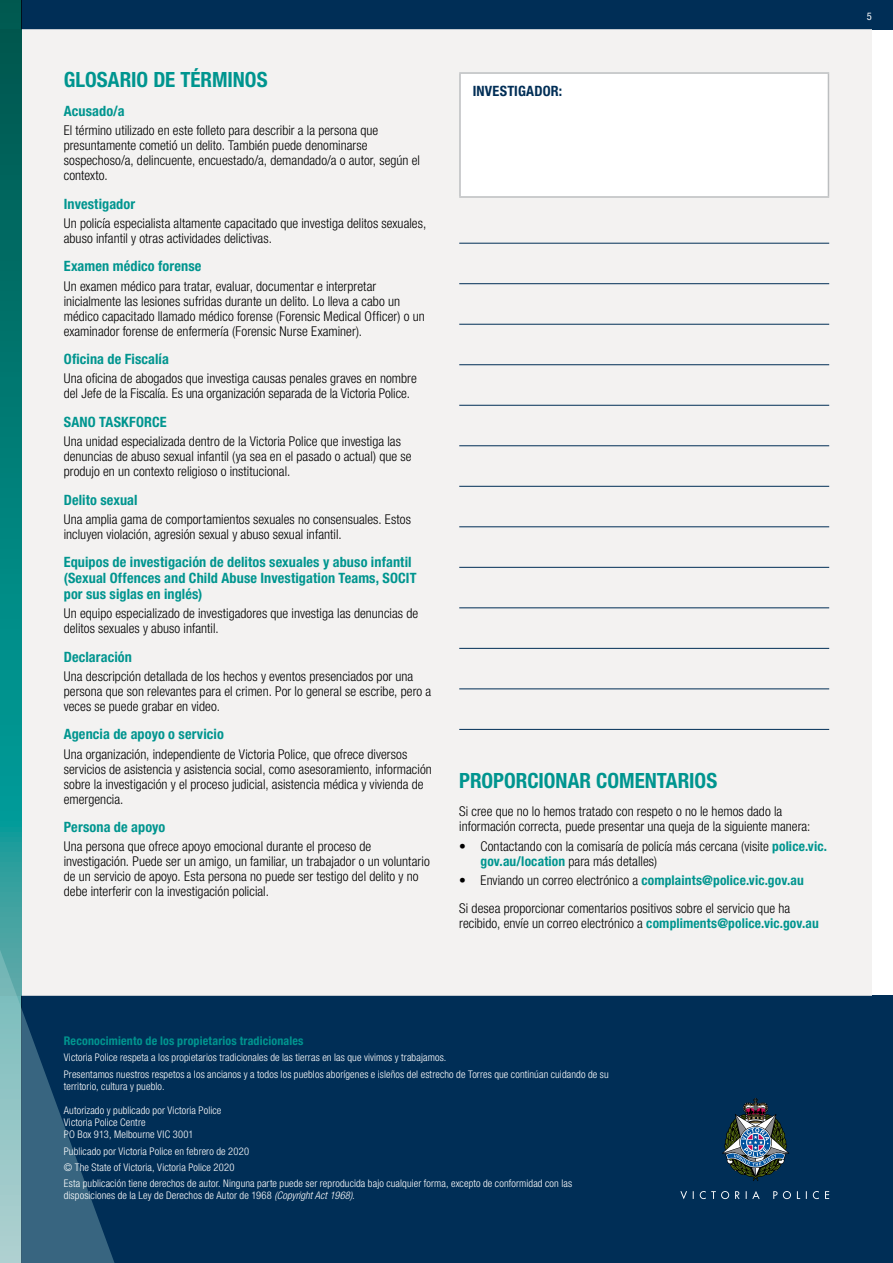
<style>
.page{position:relative;width:893px;height:1263px;background:#fff}
.page>*{position:absolute;margin:0;border:0;box-sizing:border-box;transform-origin:0 0}
.t1{font:700 condensed 21px "Helvetica Neue LT Std";color:#00958f}
.t2{font:700 condensed 14.25px/15.8px "Helvetica Neue LT Std";letter-spacing:.01em;color:#00958f}
.t3{font:700 condensed 14.25px "Helvetica Neue LT Std";letter-spacing:.015em;color:#002e56}
.t4{font:300 condensed 13.5px/15px "Helvetica Neue LT Com";letter-spacing:.005em;color:#000}
.t5{font:700 condensed 12px "Helvetica Neue LT Std";letter-spacing:.015em;color:#00958f}
.t6{font:300 condensed 10.5px/16.2px "Helvetica Neue LT Com";letter-spacing:.015em;color:#fff}
.t7{font:condensed 10.5px "Helvetica Neue LT Std";color:#fff}
.s1{font-family:"Helvetica Neue LT Std";font-weight:700;color:#00958f}
.s2{font-family:"Helvetica Neue LT Std";font-style:italic}
</style>
<div class="page">
<div style="left:21px;top:0;width:872px;height:30px;background:#002e56"></div>
<div style="left:21px;top:996px;width:872px;height:267px;background:#002e56"></div>
<div style="left:0;top:30px;width:872px;height:966px;background:#f0efee"></div>
<svg style="left:0;top:0;width:21px;height:915px;background:#047d77"></svg>
<svg style="left:0;top:915px;width:119px;height:348px"></svg>
<hr style="left:459px;top:243px;width:370px;height:1px;background:#002e56">
<hr style="left:459px;top:283px;width:370px;height:1px;background:#002e56">
<hr style="left:459px;top:324px;width:370px;height:1px;background:#002e56">
<hr style="left:459px;top:364px;width:370px;height:1px;background:#002e56">
<hr style="left:459px;top:405px;width:370px;height:1px;background:#002e56">
<hr style="left:459px;top:445px;width:370px;height:1px;background:#002e56">
<hr style="left:459px;top:486px;width:370px;height:1px;background:#002e56">
<hr style="left:459px;top:526px;width:370px;height:1px;background:#002e56">
<hr style="left:459px;top:567px;width:370px;height:1px;background:#002e56">
<hr style="left:459px;top:608px;width:370px;height:1px;background:#002e56">
<hr style="left:459px;top:648px;width:370px;height:1px;background:#002e56">
<hr style="left:459px;top:689px;width:370px;height:1px;background:#002e56">
<hr style="left:459px;top:729px;width:370px;height:1px;background:#002e56">
<div style="left:460px;top:73px;width:368px;height:124px;background:#fff"></div>
<hr style="left:459px;top:72px;width:370px;height:2px;background:#bcbec0">
<hr style="left:459px;top:74px;width:2px;height:122px;background:#bcbec0">
<hr style="left:828px;top:74px;width:1px;height:122px;background:#bcbec0">
<hr style="left:459px;top:196px;width:370px;height:2px;background:#bcbec0">
<svg style="left:680px;top:1191px;width:149px;height:8px"></svg>
<svg style="left:722px;top:1098px;width:67px;height:83px"></svg>
<h1 class="t1" style="left:64px;top:67px;width:205px">GLOSARIO DE TÉRMINOS</h1>
<p class="t2" style="left:64px;top:103px;width:62px">Acusado/a</p>
<p class="t4" style="left:64px;top:123px;width:358px">El término utilizado en este folleto para describir a la persona que presuntamente cometió un delito. También puede denominarse sospechoso/a, delincuente, encuestado/a, demandado/a o autor, según el contexto.</p>
<p class="t2" style="left:64px;top:195px;width:73px">Investigador</p>
<p class="t4" style="left:64px;top:215px;width:364px">Un policía especialista altamente capacitado que investiga delitos sexuales, abuso infantil y otras actividades delictivas.</p>
<p class="t2" style="left:64px;top:258px;width:139px">Examen médico forense</p>
<p class="t4" style="left:64px;top:278px;width:362px">Un examen médico para tratar, evaluar, documentar e interpretar inicialmente las lesiones sufridas durante un delito. Lo lleva a cabo un médico capacitado llamado médico forense (Forensic Medical Officer) o un examinador forense de enfermería (Forensic Nurse Examiner).</p>
<p class="t2" style="left:64px;top:351px;width:107px">Oficina de Fiscalía</p>
<p class="t4" style="left:64px;top:371px;width:355px">Una oficina de abogados que investiga causas penales graves en nombre del Jefe de la Fiscalía. Es una organización separada de la Victoria Police.</p>
<p class="t2" style="left:64px;top:414px;width:104px">SANO TASKFORCE</p>
<p class="t4" style="left:64px;top:434px;width:349px">Una unidad especializada dentro de la Victoria Police que investiga las denuncias de abuso sexual infantil (ya sea en el pasado o actual) que se produjo en un contexto religioso o institucional.</p>
<p class="t2" style="left:64px;top:491px;width:75px">Delito sexual</p>
<p class="t4" style="left:64px;top:512px;width:349px">Una amplia gama de comportamientos sexuales no consensuales. Estos incluyen violación, agresión sexual y abuso sexual infantil.</p>
<p class="t2" style="left:64px;top:554px;width:354px">Equipos de investigación de delitos sexuales y abuso infantil (Sexual Offences and Child Abuse Investigation Teams, SOCIT por sus siglas en inglés)</p>
<p class="t4" style="left:64px;top:606px;width:356px">Un equipo especializado de investigadores que investiga las denuncias de delitos sexuales y abuso infantil.</p>
<p class="t2" style="left:64px;top:648px;width:70px">Declaración</p>
<p class="t4" style="left:64px;top:669px;width:369px">Una descripción detallada de los hechos y eventos presenciados por una persona que son relevantes para el crimen. Por lo general se escribe, pero a veces se puede grabar en video.</p>
<p class="t2" style="left:64px;top:726px;width:162px">Agencia de apoyo o servicio</p>
<p class="t4" style="left:64px;top:746px;width:370px">Una organización, independiente de Victoria Police, que ofrece diversos servicios de asistencia y asistencia social, como asesoramiento, información sobre la investigación y el proceso judicial, asistencia médica y vivienda de emergencia.</p>
<p class="t2" style="left:64px;top:819px;width:103px">Persona de apoyo</p>
<p class="t4" style="left:64px;top:839px;width:367px">Una persona que ofrece apoyo emocional durante el proceso de investigación. Puede ser un amigo, un familiar, un trabajador o un voluntario de un servicio de apoyo. Esta persona no puede ser testigo del delito y no debe interferir con la investigación policial.</p>
<p class="t3" style="left:473px;top:82px;width:91px">INVESTIGADOR:</p>
<h1 class="t1" style="left:459px;top:768px;width:260px">PROPORCIONAR COMENTARIOS</h1>
<p class="t4" style="left:459px;top:804px;width:353px">Si cree que no lo hemos tratado con respeto o no le hemos dado la información correcta, puede presentar una queja de la siguiente manera:</p>
<p class="t4" style="left:480px;top:838px;width:348px;text-indent:-21px">• Contactando con la comisaría de policía más cercana (visite <span class="s1">police.vic. gov.au/location</span> para más detalles)</p>
<p class="t4" style="left:459px;top:866px;width:346px;line-height:27.8px">• Enviando un correo electrónico a <span class="s1">complaints@police.vic.gov.au<br></span>Si desea proporcionar comentarios positivos sobre el servicio que ha</p>
<p class="t4" style="left:459px;top:915px;width:361px">recibido, envíe un correo electrónico a <span class="s1">compliments@police.vic.gov.au</span></p>
<p class="t7" style="left:867px;top:10px;width:7px">5</p>
<p class="t5" style="left:64px;top:1034px;width:241px">Reconocimiento de los propietarios tradicionales</p>
<p class="t6" style="left:64px;top:1049px;width:546px">Victoria Police respeta a los propietarios tradicionales de las tierras en las que vivimos y trabajamos.<br>Presentamos nuestros respetos a los ancianos y a todos los pueblos aborígenes e isleños del estrecho de Torres que continúan cuidando de su</p>
<p class="t6" style="left:64px;top:1078px;width:102px">territorio, cultura y pueblo.</p>
<p class="t6" style="left:64px;top:1105px;width:159px;line-height:12px">Autorizado y publicado por Victoria Police<br>Victoria Police Centre<br>PO Box 913, Melbourne VIC 3001</p>
<p class="t6" style="left:64px;top:1143px;width:510px">Publicado por Victoria Police en febrero de 2020<br>© The State of Victoria, Victoria Police 2020<br>Esta publicación tiene derechos de autor. Ninguna parte puede ser reproducida bajo cualquier forma, excepto de conformidad con las</p>
<p class="t6" style="left:64px;top:1187px;width:292px">disposiciones de la Ley de Derechos de Autor de 1968 <span class="s2">(Copyright Act 1968).</span></p>
</div>
